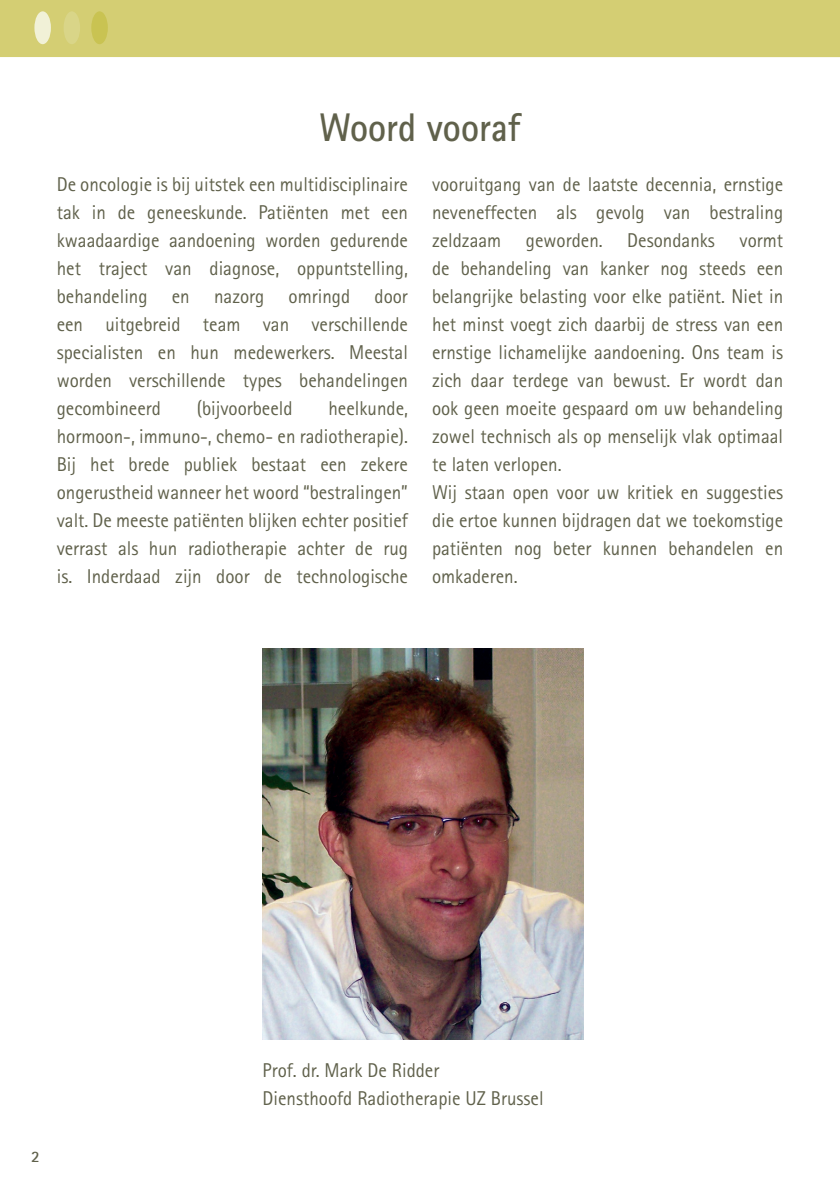
<style>
.page{position:relative;width:840px;height:1191px;background:#fff}
.page>*{position:absolute;margin:0;border:0;box-sizing:border-box;transform-origin:0 0}
.tabel_titel{font:700 40px "Rotis Sans Serif Std";color:#60614b;scale:.9 1}
.tabel_titel-2{font:20px/28px "Rotis Sans Serif Std";color:#60614b;text-align:justify;scale:.95 1}
.t1{font:700 16px "Rotis Sans Serif Std";color:#60614b}
</style>
<div class="page">
<div style="left:0;top:0;width:839px;height:57px;background:#d4ce73"></div>
<div style="left:91px;top:11px;width:17px;height:33px;background:#c9c352;border-radius:50%"></div>
<div style="left:64px;top:11px;width:16px;height:33px;background:#d9d588;border-radius:50%"></div>
<div style="left:34px;top:11px;width:17px;height:33px;background:#f1f1d7;border-radius:50%"></div>
<img style="left:262px;top:648px;width:321px;height:391px">
<p class="tabel_titel" style="left:319px;top:102px;width:224px">Woord vooraf</p>
<p class="tabel_titel-2" style="left:57px;top:170px;width:371px">De oncologie is bij uitstek een multidisciplinaire tak in de geneeskunde. Patiënten met een kwaadaardige aandoening worden gedurende het traject van diagnose, oppuntstelling, behandeling en nazorg omringd door een uitgebreid team van verschillende specialisten en hun medewerkers. Meestal worden verschillende types behandelingen gecombineerd</p>
<p class="tabel_titel-2" style="left:197px;top:394px;width:102px">(bijvoorbeeld</p>
<p class="tabel_titel-2" style="left:57px;top:394px;width:371px;text-align:right">heelkunde,<br>hormoon-, immuno-, chemo- en radiotherapie).</p>
<p class="tabel_titel-2" style="left:57px;top:450px;width:371px">Bij het brede publiek bestaat een zekere ongerustheid wanneer het woord “bestralingen” valt. De meeste patiënten blijken echter positief verrast als hun radiotherapie achter de rug is. Inderdaad zijn door de technologische</p>
<p class="tabel_titel-2" style="left:432px;top:170px;width:371px">vooruitgang van de laatste decennia, ernstige neveneffecten als gevolg van bestraling zeldzaam geworden. Desondanks vormt de behandeling van kanker nog steeds een belangrijke belasting voor elke patiënt. Niet in het minst voegt zich daarbij de stress van een ernstige lichamelijke aandoening. Ons team is zich daar terdege van bewust. Er wordt dan ook geen moeite gespaard om uw behandeling zowel technisch als op menselijk vlak optimaal te laten verlopen.</p>
<p class="tabel_titel-2" style="left:432px;top:478px;width:371px">Wij staan open voor uw kritiek en suggesties die ertoe kunnen bijdragen dat we toekomstige patiënten nog beter kunnen behandelen en omkaderen.</p>
<p class="t1" style="left:31px;top:1146px;width:10px">2</p>
<p class="tabel_titel-2" style="left:262px;top:1056px;width:187px">Prof. dr. Mark De Ridder</p>
<p class="tabel_titel-2" style="left:262px;top:1084px;width:297px">Diensthoofd Radiotherapie UZ Brussel</p>
</div>
